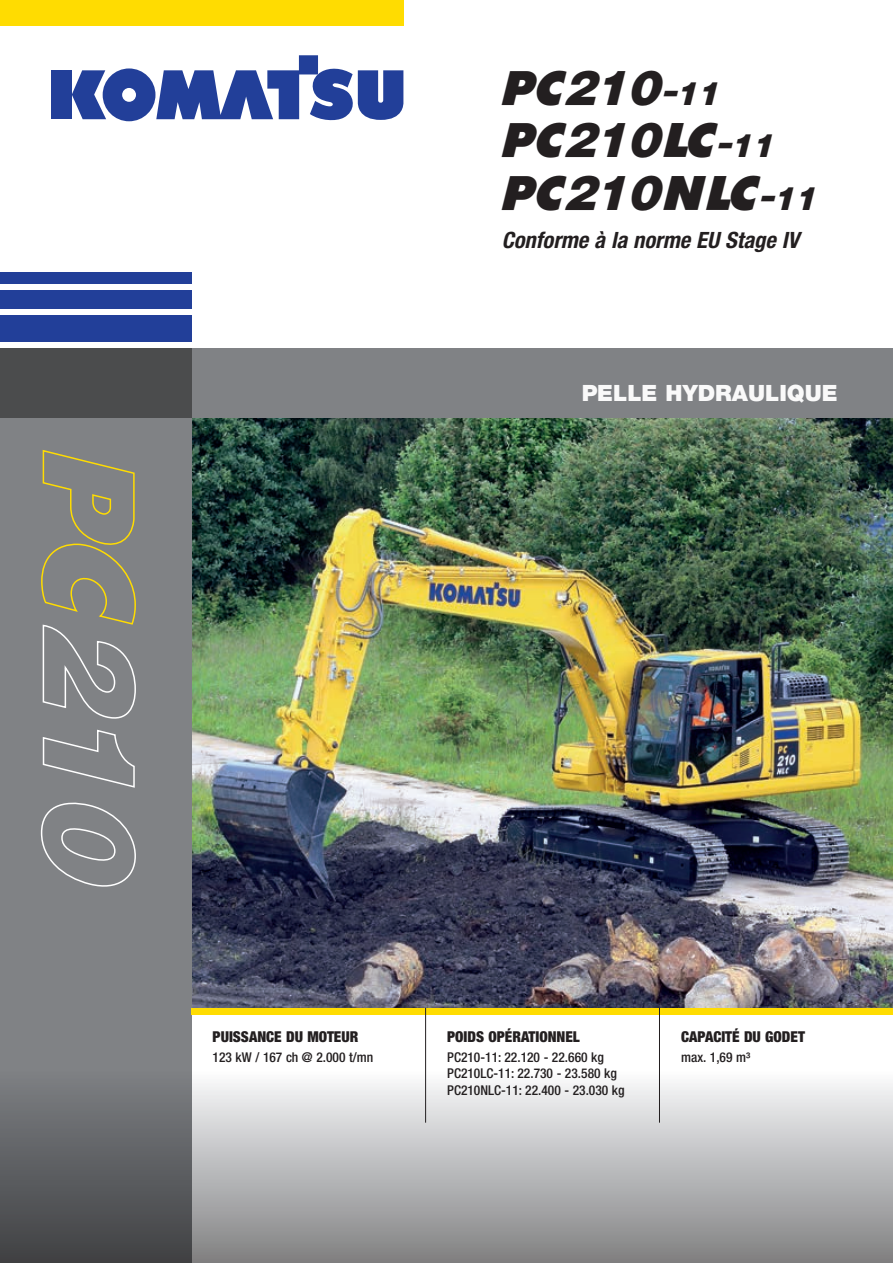
<style>
.page{position:relative;width:893px;height:1263px;background:#fff}
.page>*{position:absolute;margin:0;border:0;box-sizing:border-box;transform-origin:0 0}
.t1{font:italic 45px/52.5px "Komatsu VI";color:#231f20}
.t2{font:italic 700 condensed 22.5px "Helvetica Neue LT Pro";color:#231f20}
.t3{font:900 22.5px "Helvetica Neue LT Pro";color:#fff}
.t4{font:900 condensed 15px "Helvetica Neue LT Pro";color:#231f20}
.t5{font:500 condensed 13.5px/16.5px "Helvetica Neue LT Pro";color:#231f20}
.s1{font-size:30px}
</style>
<div class="page">
<img style="left:192px;top:418px;width:701px;height:590px">
<div style="left:0;top:349px;width:192px;height:914px;background:#808285"></div>
<div style="left:0;top:316px;width:192px;height:26px;background:#223f99"></div>
<div style="left:0;top:290px;width:192px;height:19px;background:#223f99"></div>
<div style="left:0;top:272px;width:192px;height:12px;background:#223f99"></div>
<div style="left:0;top:0;width:404px;height:26px;background:#ffdc01"></div>
<div style="left:51px;top:70px;width:21px;height:49px;background:#223f99"></div>
<svg style="left:72px;top:55px;width:331px;height:66px"></svg>
<div style="left:191px;top:1008px;width:702px;height:6px;background:#ffdc01"></div>
<div style="left:0;top:349px;width:893px;height:69px;background:#808285"></div>
<div style="left:0;top:349px;width:192px;height:69px;background:#4b4c4d"></div>
<svg style="left:0;top:1071px;width:893px;height:192px;background:#a8a9aa"></svg>
<hr style="left:425px;top:1008px;width:1px;height:115px;background:#231f20">
<hr style="left:659px;top:1008px;width:1px;height:115px;background:#231f20">
<svg style="left:40px;top:450px;width:96px;height:437px"></svg>
<h1 class="t1" style="left:502px;top:61px;width:318px">PC210<span class="s1">-11<br></span>PC210LC<span class="s1">-11<br></span>PC210NLC<span class="s1">-11</span></h1>
<h2 class="t2" style="left:502px;top:226px;width:299px">Conforme à la norme EU Stage IV</h2>
<h2 class="t3" style="left:581px;top:379px;width:258px">PELLE HYDRAULIQUE</h2>
<p class="t4" style="left:213px;top:1028px;width:147px">PUISSANCE DU MOTEUR</p>
<p class="t5" style="left:213px;top:1048px;width:162px">123 kW / 167 ch @ 2.000 t/mn</p>
<p class="t4" style="left:447px;top:1028px;width:134px">POIDS OPÉRATIONNEL</p>
<p class="t5" style="left:447px;top:1048px;width:179px">PC210-11: 22.120 - 22.660 kg<br>PC210LC-11: 22.730 - 23.580 kg<br>PC210NLC-11: 22.400 - 23.030 kg</p>
<p class="t4" style="left:681px;top:1028px;width:125px">CAPACITÉ DU GODET</p>
<p class="t5" style="left:681px;top:1048px;width:71px">max. 1,69 m³</p>
</div>
